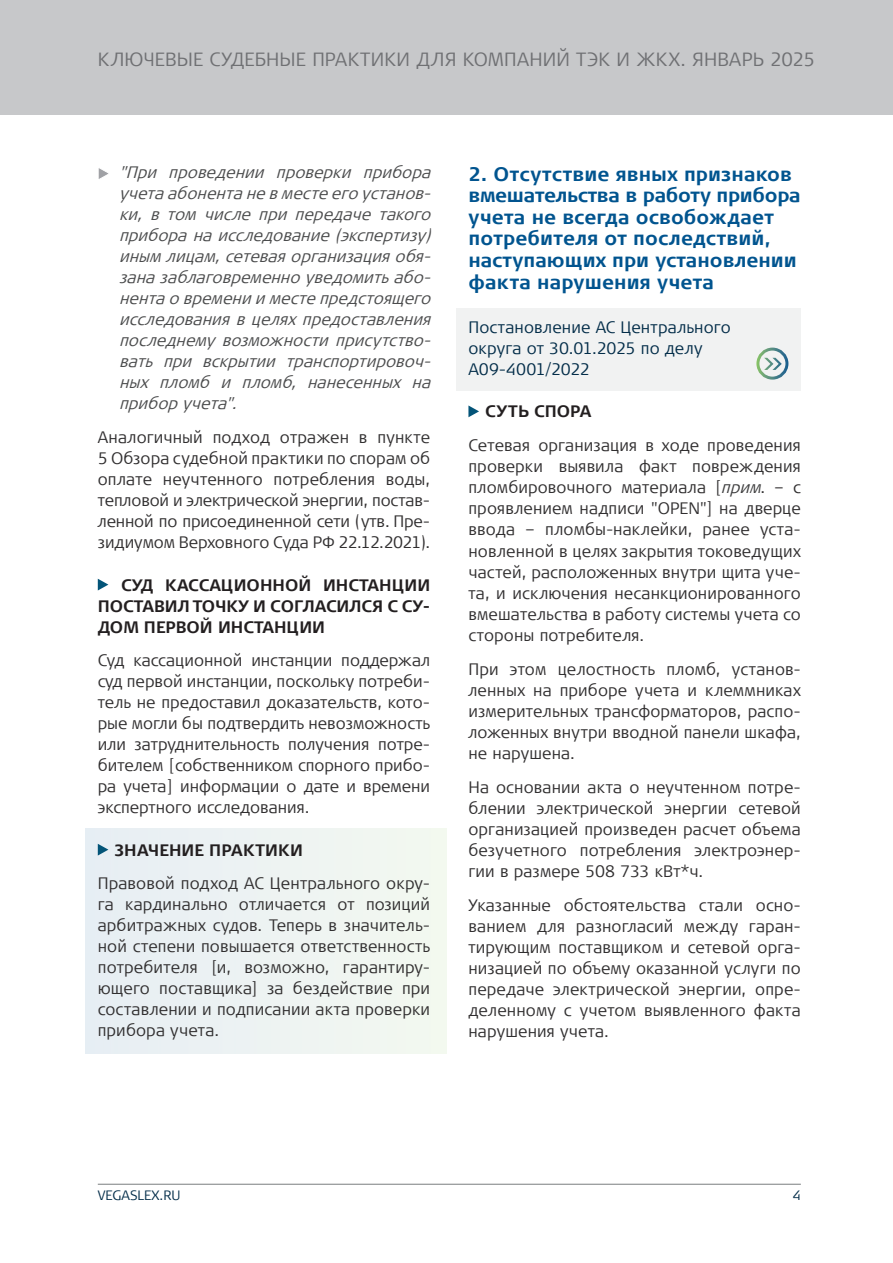
<style>
.page{position:relative;width:893px;height:1263px;background:#fff}
.page>*{position:absolute;margin:0;border:0;box-sizing:border-box;transform-origin:0 0}
.t1{font:700 19.5px/21.6px "Signa Offc Pro";color:#01548f}
.t2{font:300 19.05px "Signa Offc Pro";letter-spacing:.005em;color:#6f7073}
.t3{font:300 16.5px/21px "Signa Offc Pro";letter-spacing:.005em;color:#312f30;text-align:justify}
.t4{font:italic 300 16.5px/21px "Signa Offc Pro";color:#4b4c4d;text-align:justify}
.t5{font:700 16.5px/21px "Signa Offc Pro";color:#231f20;text-align:justify}
.t6{font:300 16.5px/21px "Signa Offc Pro";letter-spacing:.005em;color:#032d49}
.t7{font:300 13.5px "Signa Offc Pro";color:#032d49}
.s1{font-style:italic;color:#3e3e3f}
</style>
<div class="page">
<div style="left:0;top:0;width:893px;height:115px;background:#c7c8ca"></div>
<hr style="left:98px;top:1184px;width:703px;height:1px;background:#797d7f">
<div style="left:456px;top:308px;width:345px;height:83px;background:#f1f2f2"></div>
<div style="left:85px;top:828px;width:361px;height:225px;background:#edf3f2"></div>
<svg style="left:98px;top:168px;width:11px;height:11px"></svg>
<svg style="left:98px;top:579px;width:10px;height:11px"></svg>
<svg style="left:98px;top:844px;width:10px;height:11px"></svg>
<svg style="left:468px;top:405px;width:11px;height:12px"></svg>
<div style="left:756px;top:348px;width:32px;height:32px;border:3px solid #fff;border-radius:50%"></div>
<svg style="left:764px;top:358px;width:18px;height:12px"></svg>
<p class="t2" style="left:98px;top:46px;width:719px">КЛЮЧЕВЫЕ СУДЕБНЫЕ ПРАКТИКИ ДЛЯ КОМПАНИЙ ТЭК И ЖКХ. ЯНВАРЬ 2025</p>
<p class="t4" style="left:119px;top:161px;width:318px">"При проведении проверки прибора учетаабонентаневместеегоустанов&shy;ки, в том числе при передаче такого приборанаисследование(экспертизу) иным лицам,сетеваяорганизацияобя&shy;заназаблаговременноуведомитьабо&shy;нентаовременииместепредстоящего исследованиявцеляхпредоставления последнему возможности присутство&shy;вать при вскрытии транспортировоч&shy;ных пломб и пломб, нанесенных на приборучета".</p>
<p class="t3" style="left:98px;top:426px;width:334px">Аналогичный подход отражен в пункте 5 Обзора судебной практики по спорам об оплате неучтенного потребления воды, тепловой и электрической энергии, постав&shy;ленной по присоединенной сети (утв. Пре&shy;зидиумом Верховного Суда РФ 22.12.2021).</p>
<p class="t5" style="left:98px;top:573px;width:334px;text-indent:23px">СУД КАССАЦИОННОЙ ИНСТАНЦИИ ПОСТАВИЛ ТОЧКУ И СОГЛАСИЛСЯ С СУ-ДОМ ПЕРВОЙ ИНСТАНЦИИ</p>
<p class="t3" style="left:98px;top:649px;width:334px">Суд кассационной инстанции поддержал суд первой инстанции, поскольку потреби&shy;тель не предоставил доказательств, кото&shy;рые могли бы подтвердить невозможность или затруднительность получения потре&shy;бителем [собственником спорного прибо&shy;ра учета] информации о дате и времени экспертного исследования.</p>
<p class="t5" style="left:115px;top:838px;width:190px">ЗНАЧЕНИЕ ПРАКТИКИ</p>
<p class="t3" style="left:98px;top:872px;width:334px">Правовой подход АС Центрального окру&shy;га кардинально отличается от позиций арбитражных судов. Теперь в значитель&shy;ной степени повышается ответственность потребителя [и, возможно, гарантиру&shy;ющего поставщика] за бездействие при составлении и подписании акта проверки прибора учета.</p>
<p class="t1" style="left:468px;top:162px;width:334px">2. Отсутствие явных признаков вмешательства в работу прибора учета не всегда освобождает потребителя от последствий, наступающих при установлении факта нарушения учета</p>
<p class="t6" style="left:468px;top:316px;width:264px">Постановление АС Центрального округа от 30.01.2025 по делу<br>А09-4001/2022</p>
<p class="t5" style="left:485px;top:400px;width:108px">СУТЬ СПОРА</p>
<p class="t3" style="left:468px;top:434px;width:334px">Сетевая организация в ходе проведения проверки выявила факт повреждения пломбировочного материала [<span class="s1">прим</span>. – с проявлением надписи "OPEN"] на дверце ввода – пломбы-наклейки, ранее уста&shy;новленной в целях закрытия токоведущих частей, расположенных внутри щита уче&shy;та, и исключения несанкционированного вмешательства в работу системы учета со стороны потребителя.</p>
<p class="t3" style="left:468px;top:657px;width:334px">При этом целостность пломб, установ&shy;ленных на приборе учета и клеммниках измерительных трансформаторов, распо&shy;ложенных внутри вводной панели шкафа, не нарушена.</p>
<p class="t3" style="left:468px;top:776px;width:334px">На основании акта о неучтенном потре&shy;блении электрической энергии сетевой организацией произведен расчет объема безучетного потребления электроэнер&shy;гии в размере 508 733 кВт*ч.</p>
<p class="t3" style="left:468px;top:894px;width:334px">Указанные обстоятельства стали осно&shy;ванием для разногласий между гаран&shy;тирующим поставщиком и сетевой орга&shy;низацией по объему оказанной услуги по передаче электрической энергии, опре&shy;деленному с учетом выявленного факта нарушения учета.</p>
<p class="t7" style="left:98px;top:1186px;width:84px">VEGASLEX.RU</p>
<p class="t7" style="left:793px;top:1185px;width:10px">4</p>
</div>
